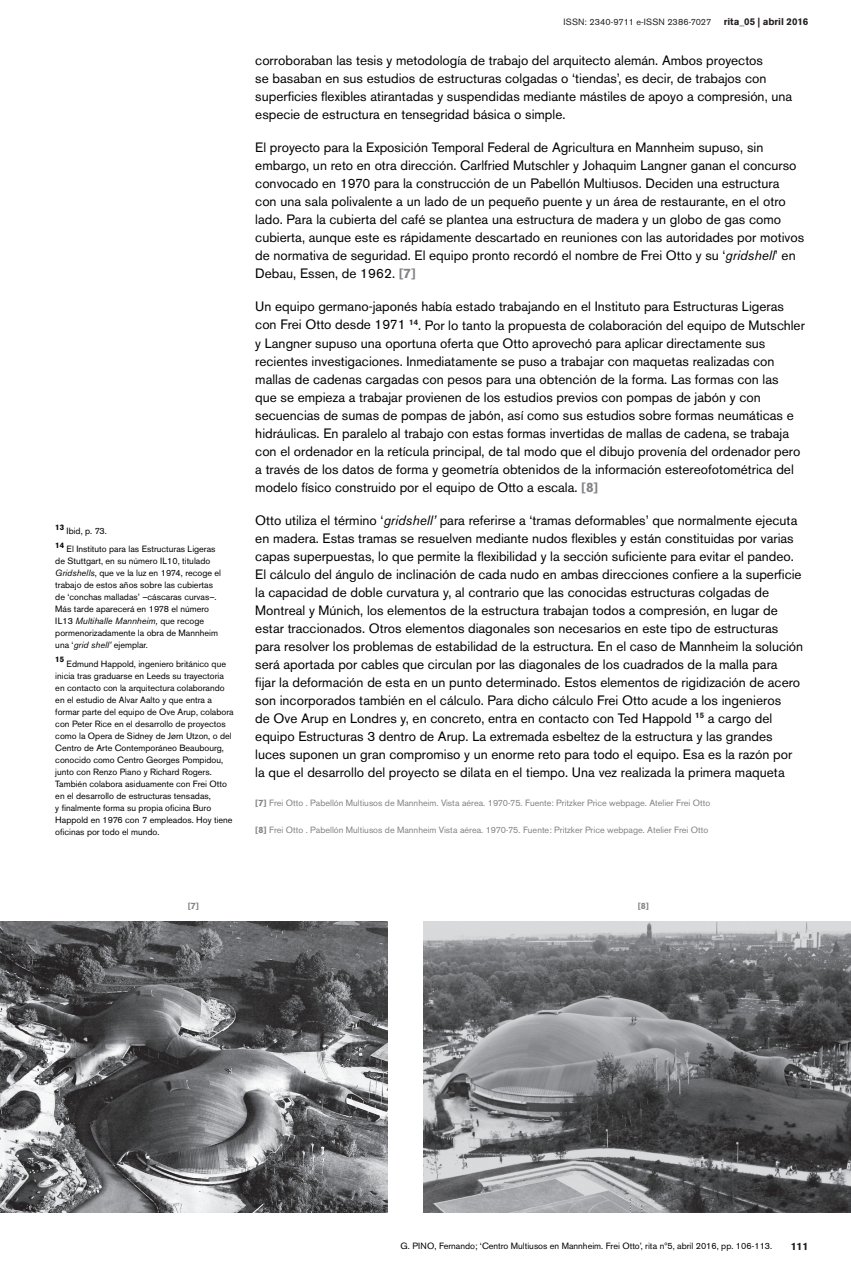
<style>
.page{position:relative;width:851px;height:1276px;background:#fff}
.page>*{position:absolute;margin:0;border:0;box-sizing:border-box;transform-origin:0 0}
.t1{font:13.5px/18px "Akzidenz Grotesk BE";color:#000}
.t2{font:700 10.5px "Akzidenz Grotesk BE";color:#231f20}
.t3{font:700 9.75px "Akzidenz Grotesk BE";color:#231f20}
.t4{font:9px/12px "Akzidenz Grotesk BE";color:#000}
.t5{font:9px "Akzidenz Grotesk BE";color:#808285}
.t6{font:9px "Akzidenz Grotesk BE";letter-spacing:.02em;color:#231f20}
.t7{font:700 9px "Akzidenz Grotesk BE";color:#808285}
.t8{font:700 7.8px "Akzidenz Grotesk BE";color:#000}
.s1{font-style:italic}
.s2{font-weight:700;color:#808285}
.s3{font-weight:700}
</style>
<div class="page">
<img style="left:423px;top:921px;width:427px;height:291px">
<img style="left:0;top:921px;width:387px;height:291px">
<p class="t8" style="left:55px;top:523px;width:10px">13</p>
<p class="t4" style="left:67px;top:525px;width:42px">Ibid, p. 73.</p>
<p class="t8" style="left:55px;top:541px;width:10px">14</p>
<p class="t4" style="left:55px;top:543px;width:167px;text-indent:11px">El Instituto para las Estructuras Ligeras de Stuttgart, en su número IL10, titulado <span class="s1">Gridshells</span>, que ve la luz en 1974, recoge el trabajo de estos años sobre las cubiertas de ‘conchas malladas’ –cáscaras curvas–.<br>Más tarde aparecerá en 1978 el número IL13 <span class="s1">Multihalle Mannheim,</span> que recoge pormenorizadamente la obra de Mannheim una ‘<span class="s1">grid shell’</span> ejemplar.</p>
<p class="t8" style="left:55px;top:655px;width:10px">15</p>
<p class="t4" style="left:55px;top:657px;width:180px;text-indent:11px">Edmund Happold, ingeniero británico que inicia tras graduarse en Leeds su trayectoria en contacto con la arquitectura colaborando en el estudio de Alvar Aalto y que entra a formar parte del equipo de Ove Arup, colabora con Peter Rice en el desarrollo de proyectos como la Opera de Sidney de Jørn Utzon, o del Centro de Arte Contemporáneo Beaubourg, conocido como Centro Georges Pompidou, junto con Renzo Piano y Richard Rogers.<br>También colabora asiduamente con Frei Otto en el desarrollo de estructuras tensadas,<br>y finalmente forma su propia oficina Buro Happold en 1976 con 7 empleados. Hoy tiene oficinas por todo el mundo.</p>
<p class="t6" style="left:563px;top:17px;width:149px">ISSN: 2340-9711 e-ISSN 2386-7027</p>
<p class="t3" style="left:723px;top:16px;width:86px">rita_05 | abril 2016</p>
<p class="t1" style="left:255px;top:52px;width:538px">corroboraban las tesis y metodología de trabajo del arquitecto alemán. Ambos proyectos<br>se basaban en sus estudios de estructuras colgadas o ‘tiendas’, es decir, de trabajos con superficies flexibles atirantadas y suspendidas mediante mástiles de apoyo a compresión, una especie de estructura en tensegridad básica o simple.</p>
<p class="t1" style="left:255px;top:139px;width:550px">El proyecto para la Exposición Temporal Federal de Agricultura en Mannheim supuso, sin embargo, un reto en otra dirección. Carlfried Mutschler y Johaquim Langner ganan el concurso convocado en 1970 para la construcción de un Pabellón Multiusos. Deciden una estructura con una sala polivalente a un lado de un pequeño puente y un área de restaurante, en el otro lado. Para la cubierta del café se plantea una estructura de madera y un globo de gas como cubierta, aunque este es rápidamente descartado en reuniones con las autoridades por motivos de normativa de seguridad. El equipo pronto recordó el nombre de Frei Otto y su ‘<span class="s1">gridshell</span>’ en Debau, Essen, de 1962. <span class="s2">[7]</span></p>
<p class="t1" style="left:255px;top:298px;width:551px">Un equipo germano-japonés había estado trabajando en el Instituto para Estructuras Ligeras con Frei Otto desde 1971 <sup>14</sup>. Por lo tanto la propuesta de colaboración del equipo de Mutschler y Langner supuso una oportuna oferta que Otto aprovechó para aplicar directamente sus recientes investigaciones. Inmediatamente se puso a trabajar con maquetas realizadas con mallas de cadenas cargadas con pesos para una obtención de la forma. Las formas con las<br>que se empieza a trabajar provienen de los estudios previos con pompas de jabón y con secuencias de sumas de pompas de jabón, así como sus estudios sobre formas neumáticas e hidráulicas. En paralelo al trabajo con estas formas invertidas de mallas de cadena, se trabaja con el ordenador en la retícula principal, de tal modo que el dibujo provenía del ordenador pero a través de los datos de forma y geometría obtenidos de la información estereofotométrica del modelo físico construido por el equipo de Otto a escala. <span class="s2">[8]</span></p>
<p class="t1" style="left:255px;top:511px;width:549px">Otto utiliza el término ‘<span class="s1">gridshell’</span> para referirse a ‘tramas deformables’ que normalmente ejecuta en madera. Estas tramas se resuelven mediante nudos flexibles y están constituidas por varias capas superpuestas, lo que permite la flexibilidad y la sección suficiente para evitar el pandeo.<br>El cálculo del ángulo de inclinación de cada nudo en ambas direcciones confiere a la superficie la capacidad de doble curvatura y, al contrario que las conocidas estructuras colgadas de Montreal y Múnich, los elementos de la estructura trabajan todos a compresión, en lugar de estar traccionados. Otros elementos diagonales son necesarios en este tipo de estructuras para resolver los problemas de estabilidad de la estructura. En el caso de Mannheim la solución será aportada por cables que circulan por las diagonales de los cuadrados de la malla para<br>fijar la deformación de esta en un punto determinado. Estos elementos de rigidización de acero son incorporados también en el cálculo. Para dicho cálculo Frei Otto acude a los ingenieros<br>de Ove Arup en Londres y, en concreto, entra en contacto con Ted Happold <sup>15</sup> a cargo del equipo Estructuras 3 dentro de Arup. La extremada esbeltez de la estructura y las grandes luces suponen un gran compromiso y un enorme reto para todo el equipo. Esa es la razón por la que el desarrollo del proyecto se dilata en el tiempo. Una vez realizada la primera maqueta</p>
<p class="t5" style="left:255px;top:797px;width:456px"><span class="s3">[7]</span> Frei Otto . Pabellón Multiusos de Mannheim. Vista aérea. 1970-75. Fuente: Pritzker Price webpage. Atelier Frei Otto</p>
<p class="t5" style="left:255px;top:824px;width:454px"><span class="s3">[8]</span> Frei Otto . Pabellón Multiusos de Mannheim Vista aérea. 1970-75. Fuente: Pritzker Price webpage. Atelier Frei Otto</p>
<p class="t7" style="left:188px;top:901px;width:13px">[7]</p>
<p class="t7" style="left:637px;top:901px;width:13px">[8]</p>
<p class="t4" style="left:400px;top:1239px;width:373px">G. PINO, Fernando; ‘Centro Multiusos en Mannheim. Frei Otto’, rita nº5, abril 2016, pp. 106-113.</p>
<p class="t2" style="left:790px;top:1240px;width:19px">111</p>
</div>
